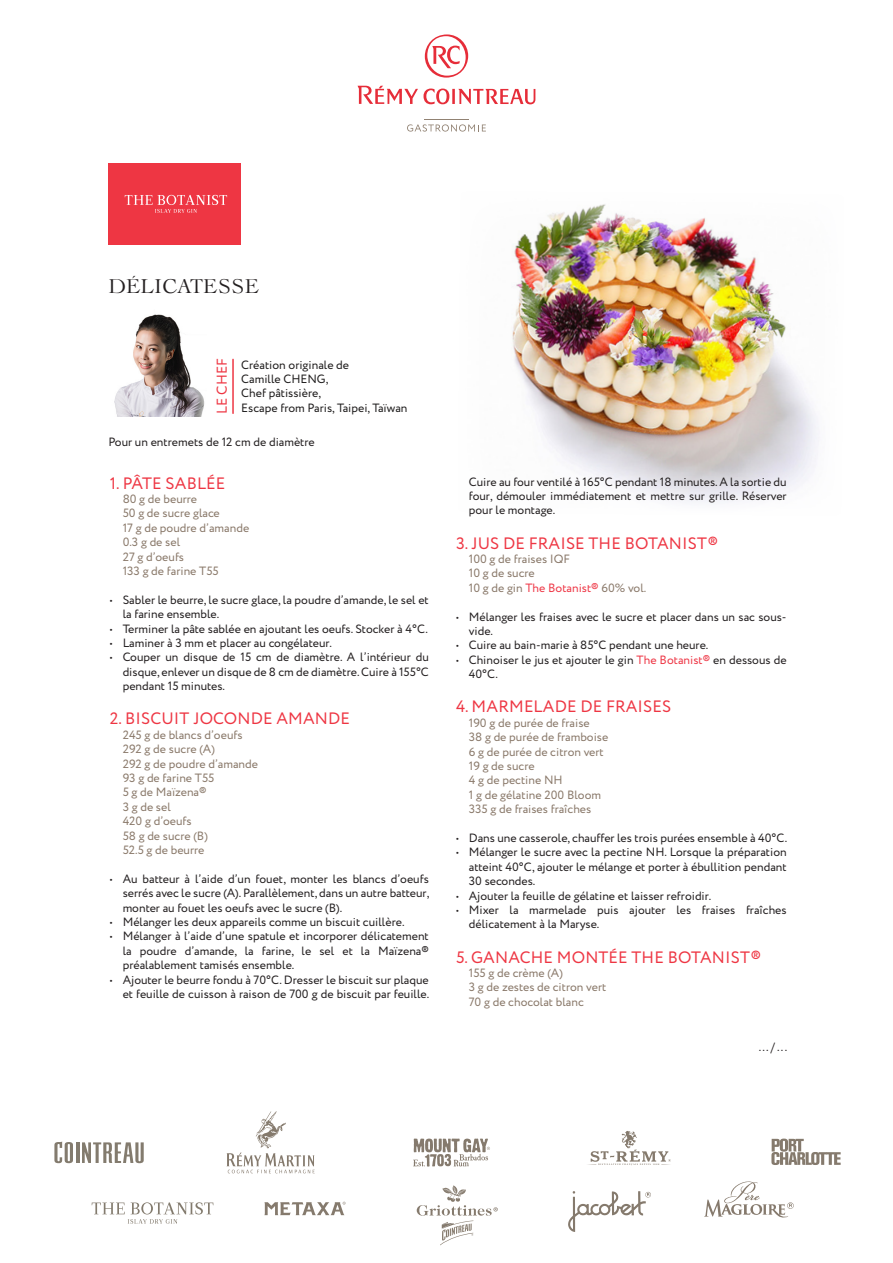
<style>
.page{position:relative;width:893px;height:1263px;background:#fff}
.page>*{position:absolute;margin:0;border:0;box-sizing:border-box;transform-origin:0 0}
.TITRE_RECETTE{font:19.5px "Le Cochin BQ";letter-spacing:.01em;color:#231f20}
.TITRE_PARAGRAPHE{font:16.5px "Circe";letter-spacing:.01em;color:#ee3643}
.TITRE_PARAGRAPHE-2{font:14.25px "Circe";letter-spacing:.01em;color:#ee3643}
.TEXTE{font:12px/14.4px "Circe";color:#231f20;text-align:justify}
.INGREDIENTS{font:12px "Circe";color:#897869}
.CHEF{font:12px "Circe";color:#1e1c1c}
.adresse{font:12px "Circe";color:#231f20}
.s1{color:#ee3645}
</style>
<div class="page">
<svg style="left:358px;top:86px;width:177px;height:18px"></svg>
<svg style="left:425px;top:34px;width:43px;height:44px"></svg>
<hr style="left:424px;top:119px;width:45px;height:1px;background:#918273">
<svg style="left:407px;top:124px;width:79px;height:8px"></svg>
<hr style="left:232px;top:359px;width:2px;height:54px;background:#ee3643">
<svg style="left:413px;top:1138px;width:77px;height:28px"></svg>
<svg style="left:264px;top:1202px;width:82px;height:13px"></svg>
<svg style="left:417px;top:1185px;width:81px;height:60px"></svg>
<svg style="left:568px;top:1191px;width:83px;height:41px"></svg>
<svg style="left:704px;top:1181px;width:90px;height:37px"></svg>
<svg style="left:771px;top:1138px;width:70px;height:27px"></svg>
<svg style="left:588px;top:1131px;width:83px;height:34px"></svg>
<hr style="left:76px;top:1142px;width:3px;height:21px;background:#837b6e">
<svg style="left:54px;top:1141px;width:19px;height:22px"></svg>
<svg style="left:82px;top:1142px;width:62px;height:21px"></svg>
<svg style="left:227px;top:1111px;width:88px;height:62px"></svg>
<svg style="left:92px;top:1202px;width:121px;height:22px"></svg>
<img style="left:512px;top:204px;width:307px;height:299px">
<div style="left:108px;top:164px;width:133px;height:81px;background:#ee3643"></div>
<svg style="left:125px;top:195px;width:102px;height:18px"></svg>
<img style="left:114px;top:314px;width:91px;height:102px">
<p class="TITRE_RECETTE" style="left:108px;top:274px;width:152px">DÉLICATESSE</p>
<p class="TITRE_PARAGRAPHE-2" style="left:212px;top:414px;width:58px;rotate:-90deg">LE CHEF</p>
<p class="CHEF" style="left:241px;top:357px;width:109px">Création originale de</p>
<p class="CHEF" style="left:241px;top:371px;width:89px">Camille CHENG,</p>
<p class="CHEF" style="left:241px;top:385px;width:81px">Chef pâtissière,</p>
<p class="CHEF" style="left:241px;top:400px;width:168px">Escape from Paris, Taipei, Taïwan</p>
<p class="TEXTE" style="left:108px;top:435px;width:208px">Pour un entremets de 12 cm de diamètre</p>
<p class="TITRE_PARAGRAPHE" style="left:110px;top:472px;width:117px">1. PÂTE SABLÉE</p>
<p class="INGREDIENTS" style="left:123px;top:491px;width:76px">80 g de beurre</p>
<p class="INGREDIENTS" style="left:123px;top:505px;width:99px">50 g de sucre glace</p>
<p class="INGREDIENTS" style="left:123px;top:520px;width:128px">17 g de poudre d’amande</p>
<p class="INGREDIENTS" style="left:123px;top:534px;width:59px">0.3 g de sel</p>
<p class="INGREDIENTS" style="left:123px;top:548px;width:63px">27 g d’oeufs</p>
<p class="INGREDIENTS" style="left:123px;top:563px;width:98px">133 g de farine T55</p>
<p class="TEXTE" style="left:123px;top:593px;width:308px;text-indent:-13px">• Sabler le beurre, le sucre glace, la poudre d’amande, le sel et la farine ensemble.</p>
<p class="TEXTE" style="left:110px;top:622px;width:319px">• Terminer la pâte sablée en ajoutant les oeufs. Stocker à 4°C.</p>
<p class="TEXTE" style="left:110px;top:636px;width:224px">• Laminer à 3 mm et placer au congélateur.</p>
<p class="TEXTE" style="left:123px;top:650px;width:308px;text-indent:-13px">• Couper un disque de 15 cm de diamètre. A l’intérieur du disque, enlever un disque de 8 cm de diamètre. Cuire à 155°C pendant 15 minutes.</p>
<p class="TITRE_PARAGRAPHE" style="left:110px;top:708px;width:242px">2. BISCUIT JOCONDE AMANDE</p>
<p class="INGREDIENTS" style="left:123px;top:727px;width:121px">245 g de blancs d’oeufs</p>
<p class="INGREDIENTS" style="left:123px;top:741px;width:94px">292 g de sucre (A)</p>
<p class="INGREDIENTS" style="left:123px;top:755px;width:137px">292 g de poudre d’amande</p>
<p class="INGREDIENTS" style="left:123px;top:770px;width:93px">93 g de farine T55</p>
<p class="INGREDIENTS" style="left:123px;top:784px;width:85px">5 g de Maïzena®</p>
<p class="INGREDIENTS" style="left:123px;top:799px;width:50px">3 g de sel</p>
<p class="INGREDIENTS" style="left:123px;top:813px;width:71px">420 g d’oeufs</p>
<p class="INGREDIENTS" style="left:123px;top:827px;width:87px">58 g de sucre (B)</p>
<p class="INGREDIENTS" style="left:123px;top:842px;width:83px">52.5 g de beurre</p>
<p class="TEXTE" style="left:123px;top:872px;width:308px;text-indent:-13px">• Au batteur à l’aide d’un fouet, monter les blancs d’oeufs serrés avec le sucre (A). Parallèlement, dans un autre batteur, monter au fouet les oeufs avec le sucre (B).</p>
<p class="TEXTE" style="left:110px;top:915px;width:296px">• Mélanger les deux appareils comme un biscuit cuillère.</p>
<p class="TEXTE" style="left:123px;top:929px;width:308px;text-indent:-13px">• Mélanger à l’aide d’une spatule et incorporer délicatement la poudre d’amande, la farine, le sel et la Maïzena® préalablement tamisés ensemble.</p>
<p class="TEXTE" style="left:110px;top:973px;width:321px;text-align:right">• Ajouter le beurre fondu à 70°C. Dresser le biscuit sur plaque et feuille de cuisson à raison de 700 g de biscuit par feuille.</p>
<p class="TEXTE" style="left:469px;top:475px;width:319px">Cuire au four ventilé à 165°C pendant 18 minutes. A la sortie du four, démouler immédiatement et mettre sur grille. Réserver pour le montage.</p>
<p class="TITRE_PARAGRAPHE" style="left:456px;top:532px;width:263px">3. JUS DE FRAISE THE BOTANIST®</p>
<p class="INGREDIENTS" style="left:469px;top:551px;width:103px">100 g de fraises IQF</p>
<p class="INGREDIENTS" style="left:469px;top:565px;width:68px">10 g de sucre</p>
<p class="INGREDIENTS" style="left:469px;top:580px;width:179px">10 g de gin <span class="s1">The Botanist®</span> 60% vol.</p>
<p class="TEXTE" style="left:469px;top:610px;width:319px;text-indent:-13px">• Mélanger les fraises avec le sucre et placer dans un sac sous‐ vide.</p>
<p class="TEXTE" style="left:456px;top:638px;width:254px">• Cuire au bain‐marie à 85°C pendant une heure.</p>
<p class="TEXTE" style="left:469px;top:653px;width:319px;text-indent:-13px">• Chinoiser le jus et ajouter le gin <span class="s1">The Botanist®</span> en dessous de<br>40°C.</p>
<p class="TITRE_PARAGRAPHE" style="left:456px;top:696px;width:217px">4. MARMELADE DE FRAISES</p>
<p class="INGREDIENTS" style="left:469px;top:715px;width:122px">190 g de purée de fraise</p>
<p class="INGREDIENTS" style="left:469px;top:729px;width:141px">38 g de purée de framboise</p>
<p class="INGREDIENTS" style="left:469px;top:743px;width:136px">6 g de purée de citron vert</p>
<p class="INGREDIENTS" style="left:469px;top:758px;width:67px">19 g de sucre</p>
<p class="INGREDIENTS" style="left:469px;top:772px;width:95px">4 g de pectine NH</p>
<p class="INGREDIENTS" style="left:469px;top:787px;width:134px">1 g de gélatine 200 Bloom</p>
<p class="INGREDIENTS" style="left:469px;top:801px;width:124px">335 g de fraises fraîches</p>
<p class="TEXTE" style="left:456px;top:831px;width:333px">• Dans une casserole, chauffer les trois purées ensemble à 40°C.</p>
<p class="TEXTE" style="left:469px;top:845px;width:319px;text-indent:-13px">• Mélanger le sucre avec la pectine NH. Lorsque la préparation atteint 40°C, ajouter le mélange et porter à ébullition pendant 30 secondes.</p>
<p class="TEXTE" style="left:456px;top:889px;width:257px">• Ajouter la feuille de gélatine et laisser refroidir.</p>
<p class="TEXTE" style="left:469px;top:903px;width:319px;text-indent:-13px">• Mixer la marmelade puis ajouter les fraises fraîches délicatement à la Maryse.</p>
<p class="TITRE_PARAGRAPHE" style="left:456px;top:946px;width:306px">5. GANACHE MONTÉE THE BOTANIST®</p>
<p class="INGREDIENTS" style="left:469px;top:965px;width:96px">155 g de crème (A)</p>
<p class="INGREDIENTS" style="left:469px;top:979px;width:139px">3 g de zestes de citron vert</p>
<p class="INGREDIENTS" style="left:469px;top:994px;width:117px">70 g de chocolat blanc</p>
<p class="adresse" style="left:759px;top:1039px;width:30px">... / ...</p>
</div>
